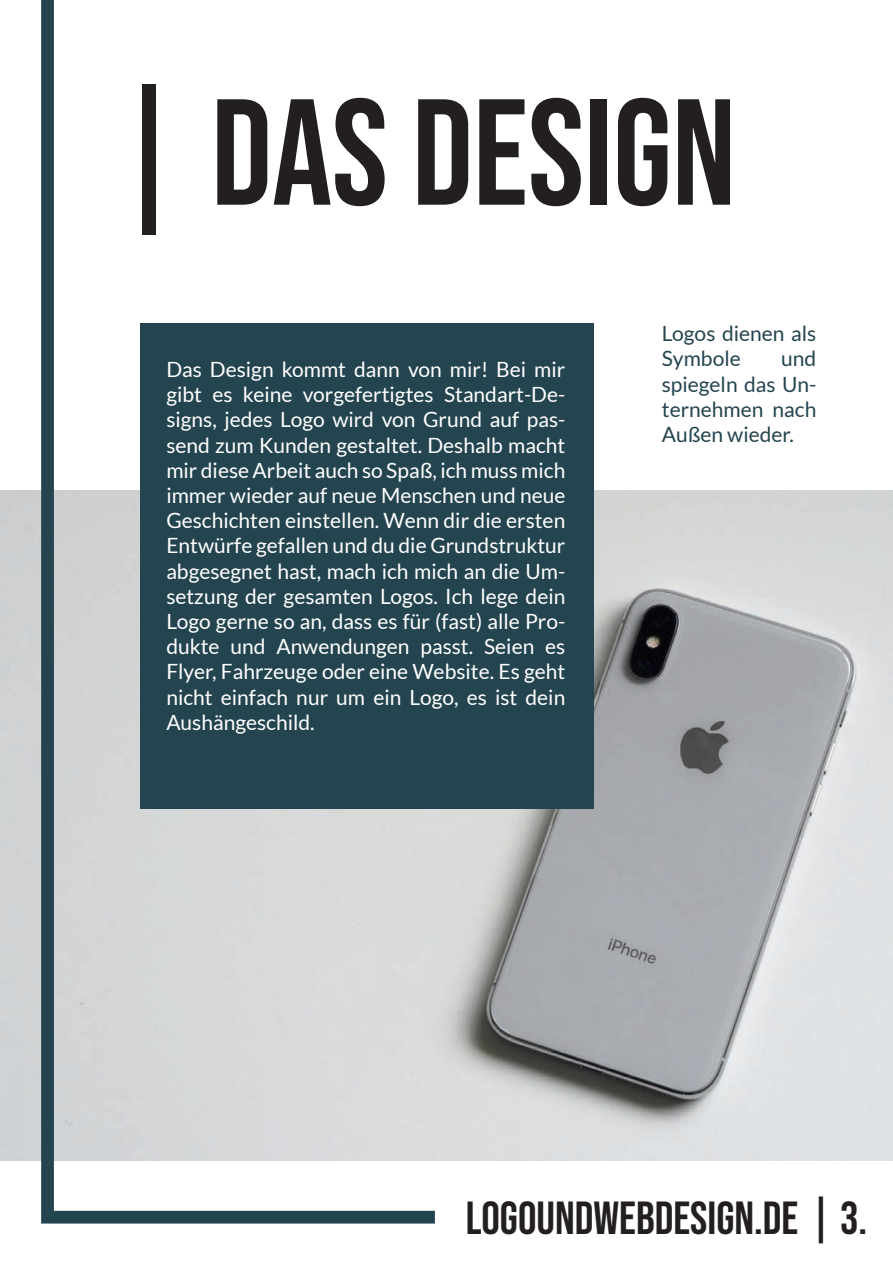
<style>
.page{position:relative;width:893px;height:1263px;background:#fff}
.page>*{position:absolute;margin:0;border:0;box-sizing:border-box;transform-origin:0 0}
.t1{font:150.6px "Bebas Neue";color:#231f20}
.t2{font:46.2px "Bebas Neue";color:#231f20}
.t3{font:21px/25.2px "Lato";color:#fff;text-align:justify}
.t4{font:21px/25.2px "Lato";color:#24444f}
</style>
<div class="page">
<img style="left:0;top:490px;width:893px;height:670px">
<svg style="left:41px;top:0;width:394px;height:1223px"></svg>
<div style="left:140px;top:323px;width:454px;height:486px;background:#24444f"></div>
<h1 class="t1" style="left:112px;top:69px;width:626px">| DAS DESIGN</h1>
<p class="t3" style="left:166px;top:356px;width:401px">Das Design kommt dann von mir! Bei mir gibt es keine vorgefertigtes Standart-De&shy;signs, jedes Logo wird von Grund auf pas&shy;send zum Kunden gestaltet. Deshalb macht mir diese Arbeit auch so Spaß, ich muss mich immer wieder auf neue Menschen und neue Geschichten einstellen. Wenn dir die ersten Entwürfe gefallen und du die Grundstruktur abgesegnet hast, mach ich mich an die Um&shy;setzung der gesamten Logos. Ich lege dein Logo gerne so an, dass es für (fast) alle Pro&shy;dukte und Anwendungen passt. Seien es Flyer, Fahrzeuge oder eine Website. Es geht nicht einfach nur um ein Logo, es ist dein Aushängeschild.</p>
<p class="t4" style="left:662px;top:320px;width:156px">Logos dienen als<br>Symbole</p>
<p class="t4" style="left:662px;top:346px;width:156px;text-align:justify;text-indent:119px">und spiegeln das Un&shy;ternehmen nach Außen wieder.</p>
<h2 class="t2" style="left:466px;top:1192px;width:403px">LOGOUNDWEBDESIGN.DE | 3.</h2>
</div>
